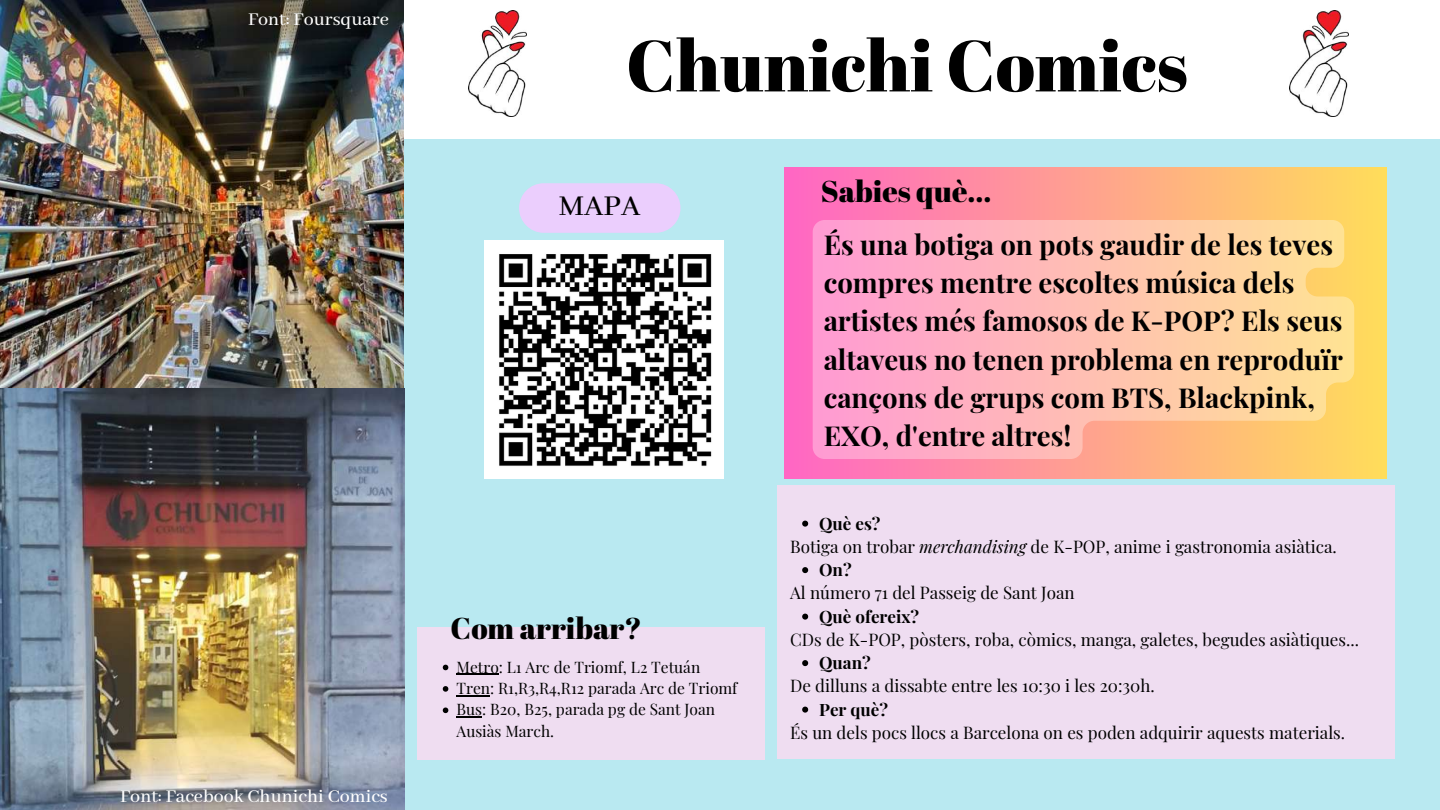
<style>
.page{position:relative;width:1440px;height:810px;background:#b9e9f1}
.page>*{position:absolute;margin:0;border:0;box-sizing:border-box;transform-origin:0 0}
.t1{font:72.1px "Abril Fatface";color:#000}
.t2{font:500 32px "Abhaya Libre";color:#000}
.t3{font:30px "Abril Fatface";color:#000}
.t4{font:700 27.5px/38.2px "Playfair Display";color:#000}
.t5{font:500 20px "Abhaya Libre";color:#fff}
.t6{font:17px "Playfair Display";color:#000}
.t7{font:700 17px "Playfair Display";color:#000}
.t8{font:15.5px/21.4px "Playfair Display";color:#000}
.s1{font-style:italic}
</style>
<div class="page">
<img style="left:0;top:0;width:404px;height:389px">
<img style="left:0;top:389px;width:404px;height:421px">
<div style="left:417px;top:627px;width:348px;height:132px;background:#efddf1"></div>
<div style="left:777px;top:486px;width:618px;height:273px;background:#efddf1"></div>
<div style="left:784px;top:167px;width:602px;height:311px;background:linear-gradient(to right,#ff66c4,#ffdd5a)"></div>
<div style="left:404px;top:0;width:1036px;height:139px;background:#fff"></div>
<img style="left:468px;top:11px;width:59px;height:106px">
<img style="left:1290px;top:11px;width:58px;height:106px">
<img style="left:484px;top:240px;width:239px;height:239px">
<div style="left:519px;top:183px;width:161px;height:50px;background:#ebcefd;border-radius:25px"></div>
<svg style="left:802px;top:521px;width:6px;height:6px"></svg>
<svg style="left:802px;top:567px;width:6px;height:6px"></svg>
<svg style="left:802px;top:614px;width:6px;height:6px"></svg>
<svg style="left:802px;top:660px;width:6px;height:6px"></svg>
<svg style="left:802px;top:707px;width:6px;height:6px"></svg>
<svg style="left:443px;top:665px;width:5px;height:5px"></svg>
<hr style="left:457px;top:674px;width:42px;height:1px;background:#000">
<svg style="left:443px;top:686px;width:5px;height:6px"></svg>
<hr style="left:457px;top:695px;width:33px;height:1px;background:#000">
<svg style="left:443px;top:708px;width:5px;height:5px"></svg>
<hr style="left:457px;top:716px;width:25px;height:2px;background:#000">
<svg style="left:813px;top:220px;width:541px;height:239px"></svg>
<p class="t5" style="left:248px;top:8px;width:142px">Font: Foursquare</p>
<p class="t5" style="left:120px;top:785px;width:269px">Font: Facebook Chunichi Comics</p>
<h1 class="t1" style="left:626px;top:15px;width:563px">Chunichi Comics</h1>
<h2 class="t2" style="left:559px;top:189px;width:83px">MAPA</h2>
<h3 class="t3" style="left:451px;top:607px;width:193px">Com arribar?</h3>
<p class="t8" style="left:457px;top:655px;width:282px">Metro: L1 Arc de Triomf, L2 Tetuán<br>Tren: R1,R3,R4,R12 parada Arc de Triomf<br>Bus: B20, B25, parada pg de Sant Joan<br>Ausiàs March.</p>
<h3 class="t3" style="left:821px;top:170px;width:172px">Sabies què...</h3>
<h3 class="t4" style="left:824px;top:224px;width:521px">És una botiga on pots gaudir de les teves compres mentre escoltes música dels artistes més famosos de K-POP? Els seus altaveus no tenen problema en reproduïr cançons de grups com BTS, Blackpink, EXO, d'entre altres!</h3>
<p class="t7" style="left:819px;top:511px;width:63px">Què es?</p>
<p class="t7" style="left:819px;top:558px;width:34px">On?</p>
<p class="t7" style="left:819px;top:604px;width:102px">Què ofereix?</p>
<p class="t7" style="left:819px;top:651px;width:53px">Quan?</p>
<p class="t7" style="left:819px;top:697px;width:70px">Per què?</p>
<p class="t6" style="left:790px;top:534px;width:548px">Botiga on trobar <span class="s1">merchandising</span> de K-POP, anime i gastronomia asiàtica.</p>
<p class="t6" style="left:790px;top:581px;width:286px">Al número 71 del Passeig de Sant Joan</p>
<p class="t6" style="left:790px;top:627px;width:570px">CDs de K-POP, pòsters, roba, còmics, manga, galetes, begudes asiàtiques...</p>
<p class="t6" style="left:790px;top:674px;width:366px">De dilluns a dissabte entre les 10:30 i les 20:30h.</p>
<p class="t6" style="left:790px;top:720px;width:556px">És un dels pocs llocs a Barcelona on es poden adquirir aquests materials.</p>
</div>
